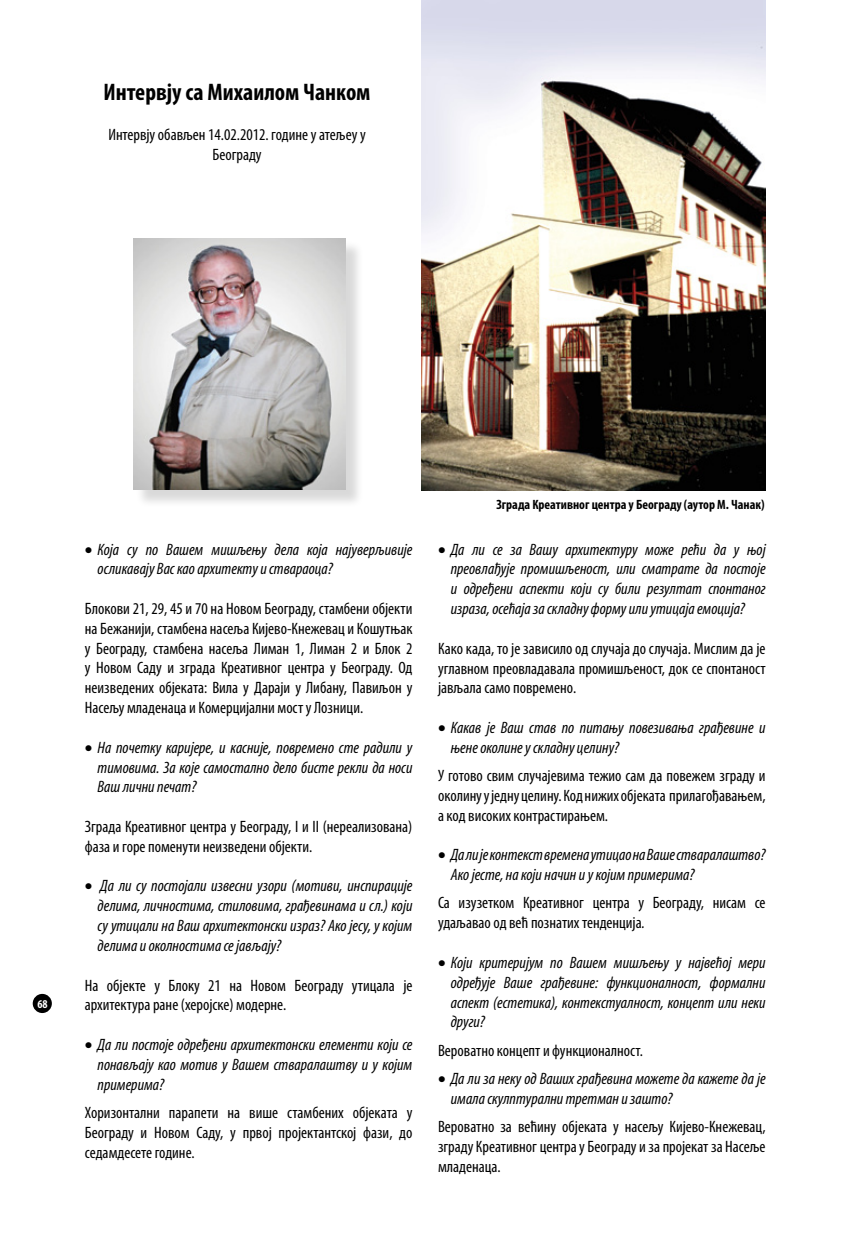
<style>
.page{position:relative;width:851px;height:1234px;background:#fff}
.page>*{position:absolute;margin:0;border:0;box-sizing:border-box;transform-origin:0 0}
.t1{font:700 condensed 24px "Myriad Pro";color:#000}
.t2{font:condensed 16.5px/19.8px "Myriad Pro";color:#000;text-align:justify}
.t3{font:italic condensed 16.5px/19.8px "Myriad Pro";color:#000;text-align:justify}
.t4{font:700 condensed 13.5px "Myriad Pro";color:#000}
.t5{font:700 condensed 12px "Myriad Pro";color:#fff}
.s1{font-style:italic}
</style>
<div class="page">
<div style="left:33px;top:993px;width:19px;height:19px;background:#000;border-radius:50%"></div>
<div style="left:135px;top:240px;width:229px;height:268px;background:#000;opacity:.15"></div>
<img style="left:133px;top:238px;width:212px;height:251px">
<img style="left:421px;top:0;width:344px;height:490px">
<h1 class="t1" style="left:104px;top:77px;width:268px">Интервју са Михаилом Чанком</h1>
<p class="t2" style="left:108px;top:124px;width:259px;text-align:center">Интервју обављен 14.02.2012. године у атељеу у<br>Београду</p>
<p class="t5" style="left:37px;top:996px;width:12px">68</p>
<p class="t3" style="left:98px;top:539px;width:316px;text-indent:-13px">• Која су по Вашем мишљењу дела која најуверљивије осликавају Вас као архитекту и ствараоца?</p>
<p class="t2" style="left:85px;top:598px;width:329px">Блокови 21, 29, 45 и 70 на Новом Београду, стамбени објекти на Бежанији, стамбена насеља Кијево-Кнежевац и Кошутњак у Београду, стамбена насеља Лиман 1, Лиман 2 и Блок 2 у Новом Саду и зграда Креативног центра у Београду. Од неизведених објеката: Вила у Дараји у Либану, Павиљон у Насељу младенаца и Комерцијални мост у Лозници.</p>
<p class="t3" style="left:98px;top:737px;width:316px;text-indent:-13px">• На почетку каријере, и касније, повремено сте радили у тимовима. За које самостално дело бисте рекли да носи Ваш лични печат?</p>
<p class="t2" style="left:85px;top:816px;width:329px">Зграда Креативног центра у Београду, I и II (нереализована) фаза и горе поменути неизведени објекти.</p>
<p class="t3" style="left:98px;top:875px;width:316px;text-indent:-13px">• Да ли су постојали извесни узори (мотиви, инспирације делима, личностима, стиловима, грађевинама и сл.) који су утицали на Ваш архитектонски израз? Ако јесу, у којим делима и околностима се јављају?</p>
<p class="t2" style="left:85px;top:974px;width:329px">На објекте у Блоку 21 на Новом Београду утицала је архитектура ране (херојске) модерне.</p>
<p class="t3" style="left:98px;top:1034px;width:316px;text-indent:-13px">• Да ли постоје одређени архитектонски елементи који се понављају као мотив у Вашем стваралаштву и у којим примерима?</p>
<p class="t2" style="left:85px;top:1102px;width:329px">Хоризонтални парапети на више стамбених објеката у Београду и Новом Саду, у првој пројектантској фази, до седамдесете године.</p>
<p class="t4" style="left:496px;top:496px;width:269px">Зграда Креативног центра у Београду (аутор М. Чанак)</p>
<p class="t3" style="left:450px;top:539px;width:316px;text-indent:-13px">• Да ли се за Вашу архитектуру може рећи да у њој преовлађује промишљеност, или сматрате да постоје и одређени аспекти који су били резултат спонтаног израза, осећаја за складну форму или утицаја емоција?</p>
<p class="t2" style="left:438px;top:638px;width:329px">Како када, то је зависило од случаја до случаја. Мислим да је углавном преовладавала промишљеност, док се спонтаност јављала само повремено.</p>
<p class="t3" style="left:450px;top:717px;width:316px;text-indent:-13px">• Какав је Ваш став по питању повезивања грађевине и њене околине у складну целину?</p>
<p class="t2" style="left:438px;top:765px;width:329px">У готово свим случајевима тежио сам да повежем зграду и околину у једну целину.Код нижих објеката прилагођавањем, а код високих контрастирањем.</p>
<p class="t3" style="left:450px;top:844px;width:316px;text-indent:-13px">• Да ли је контекст времена утицао на Ваше стваралаштво?<br>Ако јесте, на који начин и у којим примерима?</p>
<p class="t2" style="left:438px;top:892px;width:329px">Са изузетком Креативног центра у Београду, нисам се удаљавао од већ познатих тенденција<span class="s1">.</span></p>
<p class="t3" style="left:450px;top:952px;width:316px;text-indent:-13px">• Који критеријум по Вашем мишљењу у највећој мери одређује Ваше грађевине: функционалност, формални аспект (естетика), контекстуалност, концепт или неки други?</p>
<p class="t2" style="left:438px;top:1039px;width:206px">Вероватно концепт и функционалност.</p>
<p class="t3" style="left:450px;top:1068px;width:316px;text-indent:-13px">• Да ли за неку од Ваших грађевина можете да кажете да је имала скулптурални третман и зашто?</p>
<p class="t2" style="left:438px;top:1116px;width:329px">Вероватно за већину објеката у насељу Кијево-Кнежевац, зграду Креативног центра у Београду и за пројекат за Насеље младенаца.</p>
</div>
